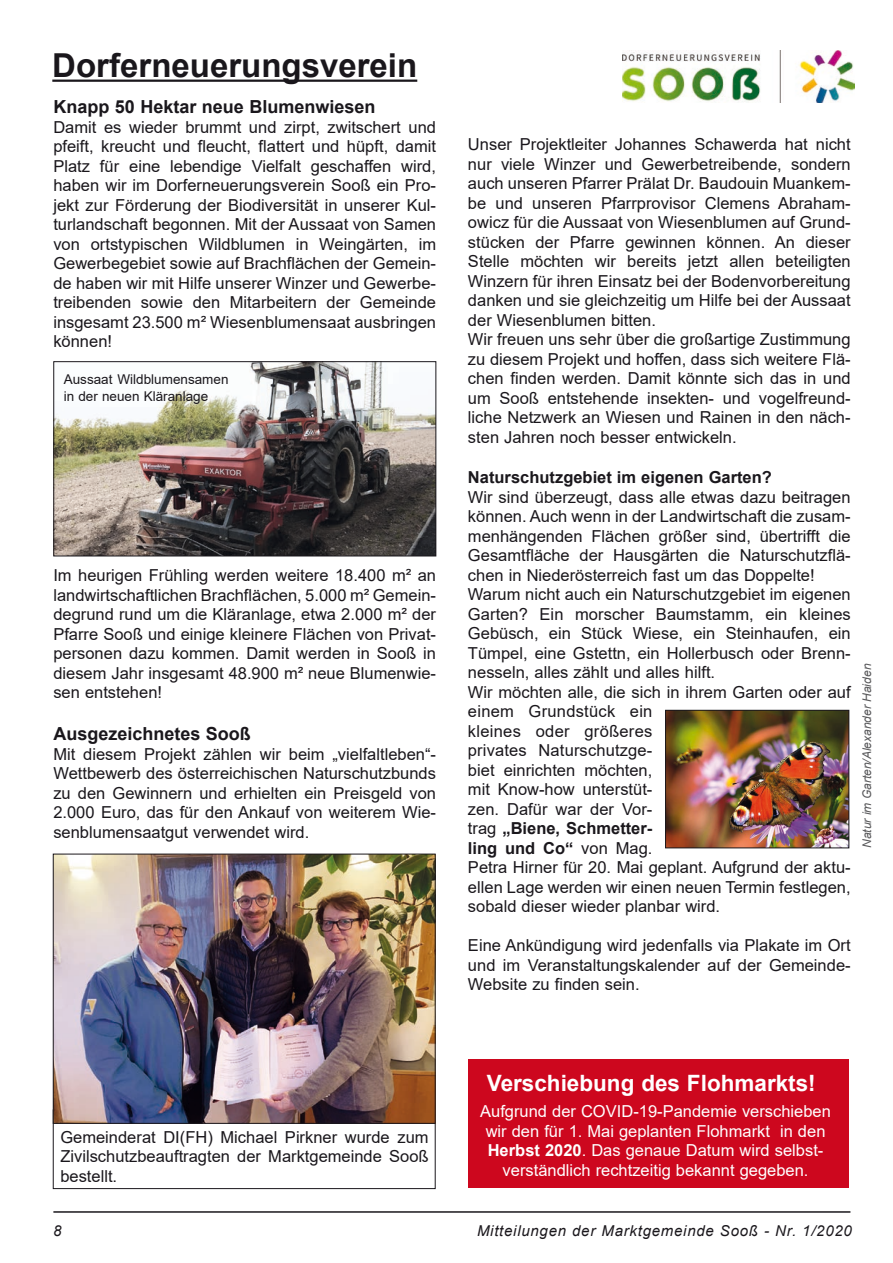
<style>
.page{position:relative;width:893px;height:1263px;background:#fff}
.page>*{position:absolute;margin:0;border:0;box-sizing:border-box;transform-origin:0 0}
.Titel1{font:700 33px "Arial";color:#1a171c}
.ZwiTi{font:700 22.5px "Arial";color:#fff}
.lead{font:700 18px "Arial";color:#1a171c}
.Body11-13{font:16.5px/19.5px "Arial";color:#1a171c;text-align:justify}
.Body11-13-2{font:16.5px/19.5px "Arial";color:#fff;text-align:center}
.ZwiTi-2{font:700 16.5px "Arial";color:#1a171c}
.t1{font:italic 15px "Arial";letter-spacing:.05em;color:#1a171c}
.Bildtext{font:13.5px/16.5px "Arial";color:#1a171c}
.Bildnachweis{font:italic 12px "Arial";color:#58585a}
.s1{font-weight:700}
</style>
<div class="page">
<hr style="left:53px;top:1211px;width:797px;height:2px;background:#1a171c">
<div style="left:53px;top:1109px;width:383px;height:80px;border:1px solid #1a171c"></div>
<img style="left:622px;top:51px;width:233px;height:52px">
<hr style="left:52px;top:80px;width:365px;height:2px;background:#1a171c">
<div style="left:468px;top:1059px;width:381px;height:129px;background:#cd071e"></div>
<img style="left:55px;top:363px;width:379px;height:191px">
<div style="left:53px;top:361px;width:383px;height:195px;border:1px solid #1a171c"></div>
<img style="left:667px;top:712px;width:180px;height:134px">
<div style="left:665px;top:710px;width:184px;height:138px;border:1px solid #1a171c"></div>
<img style="left:55px;top:856px;width:379px;height:266px">
<div style="left:53px;top:854px;width:383px;height:270px;border:1px solid #1a171c"></div>
<p class="Titel1" style="left:52px;top:42px;width:366px">Dorferneuerungsverein</p>
<p class="lead" style="left:53px;top:94px;width:324px">Knapp 50 Hektar neue Blumenwiesen</p>
<p class="Body11-13" style="left:53px;top:117px;width:384px">Damit es wieder brummt und zirpt, zwitschert und pfeift, kreucht und fleucht, flattert und hüpft, damit Platz für eine lebendige Vielfalt geschaffen wird, haben wir im Dorferneuerungsverein Sooß ein Pro&shy;jekt zur Förderung der Biodiversität in unserer Kul&shy;turlandschaft begonnen. Mit der Aussaat von Samen von ortstypischen Wildblumen in Weingärten, im Gewerbegebiet sowie auf Brachflächen der Gemein&shy;de haben wir mit Hilfe unserer Winzer und Gewerbe&shy;treibenden sowie den Mitarbeitern der Gemeinde insgesamt 23.500 m² Wiesenblumensaat ausbringen können!</p>
<p class="Bildtext" style="left:64px;top:371px;width:166px">Aussaat Wildblumensamen in der neuen Kläranlage</p>
<p class="Body11-13" style="left:53px;top:566px;width:384px">Im heurigen Frühling werden weitere 18.400 m² an landwirtschaftlichen Brachflächen, 5.000 m² Gemein&shy;degrund rund um die Kläranlage, etwa 2.000 m² der Pfarre Sooß und einige kleinere Flächen von Privat&shy;personen dazu kommen. Damit werden in Sooß in diesem Jahr insgesamt 48.900 m² neue Blumenwie&shy;sen entstehen!</p>
<p class="lead" style="left:53px;top:721px;width:199px">Ausgezeichnetes Sooß</p>
<p class="Body11-13" style="left:53px;top:744px;width:384px">Mit diesem Projekt zählen wir beim „vielfaltleben“- Wettbewerb des österreichischen Naturschutzbunds zu den Gewinnern und erhielten ein Preisgeld von 2.000 Euro, das für den Ankauf von weiterem Wie&shy;senblumensaatgut verwendet wird.</p>
<p class="Body11-13" style="left:468px;top:135px;width:384px">Unser Projektleiter Johannes Schawerda hat nicht nur viele Winzer und Gewerbetreibende, sondern auch unseren Pfarrer Prälat Dr. Baudouin Muankem&shy;be und unseren Pfarrprovisor Clemens Abraham&shy;owicz für die Aussaat von Wiesenblumen auf Grund&shy;stücken der Pfarre gewinnen können. An dieser Stelle möchten wir bereits jetzt allen beteiligten Winzern für ihren Einsatz bei der Bodenvorbereitung danken und sie gleichzeitig um Hilfe bei der Aussaat der Wiesenblumen bitten.</p>
<p class="Body11-13" style="left:468px;top:330px;width:384px">Wir freuen uns sehr über die großartige Zustimmung zu diesem Projekt und hoffen, dass sich weitere Flä&shy;chen finden werden. Damit könnte sich das in und um Sooß entstehende insekten- und vogelfreund&shy;liche Netzwerk an Wiesen und Rainen in den näch&shy;sten Jahren noch besser entwickeln.</p>
<p class="ZwiTi-2" style="left:468px;top:466px;width:305px">Naturschutzgebiet im eigenen Garten?</p>
<p class="Body11-13" style="left:468px;top:487px;width:384px">Wir sind überzeugt, dass alle etwas dazu beitragen können. Auch wenn in der Landwirtschaft die zusam&shy;menhängenden Flächen größer sind, übertrifft die Gesamtfläche der Hausgärten die Naturschutzflä&shy;chen in Niederösterreich fast um das Doppelte!</p>
<p class="Body11-13" style="left:468px;top:585px;width:384px">Warum nicht auch ein Naturschutzgebiet im eigenen Garten? Ein morscher Baumstamm, ein kleines Gebüsch, ein Stück Wiese, ein Steinhaufen, ein Tümpel, eine Gstettn, ein Hollerbusch oder Brenn&shy;nesseln, alles zählt und alles hilft.</p>
<p class="Body11-13" style="left:468px;top:682px;width:384px;text-align:left">Wir möchten alle, die sich in ihrem Garten oder auf einem Grundstück ein<br>kleines oder größeres<br>privates Naturschutzge-<br>biet einrichten möchten,<br>mit Know-how unterstüt-<br>zen. Dafür war der Vor-<br>trag <span class="s1">„Biene, Schmetter-<br>ling und Co“</span> von Mag.<br>Petra Hirner für 20. Mai geplant. Aufgrund der aktu&shy;ellen Lage werden wir einen neuen Termin festlegen, sobald dieser wieder planbar wird.</p>
<p class="Body11-13" style="left:468px;top:936px;width:384px">Eine Ankündigung wird jedenfalls via Plakate im Ort und im Veranstaltungskalender auf der Gemeinde-Website zu finden sein.</p>
<p class="Bildnachweis" style="left:859px;top:848px;width:186px;rotate:-90deg">Natur im Garten/Alexander Haiden</p>
<p class="Body11-13" style="left:60px;top:1127px;width:370px">Gemeinderat DI(FH) Michael Pirkner wurde zum Zivilschutzbeauftragten der Marktgemeinde Sooß bestellt.</p>
<p class="ZwiTi" style="left:487px;top:1067px;width:330px">Verschiebung des Flohmarkts!</p>
<p class="Body11-13-2" style="left:480px;top:1101px;width:352px">Aufgrund der COVID-19-Pandemie verschieben wir den für 1. Mai geplanten Flohmarkt in den <span class="s1">Herbst 2020</span>. Das genaue Datum wird selbst&shy;verständlich rechtzeitig bekannt gegeben.</p>
<p class="t1" style="left:53px;top:1221px;width:10px">8</p>
<p class="t1" style="left:477px;top:1221px;width:376px">Mitteilungen der Marktgemeinde Sooß - Nr. 1/2020</p>
</div>
